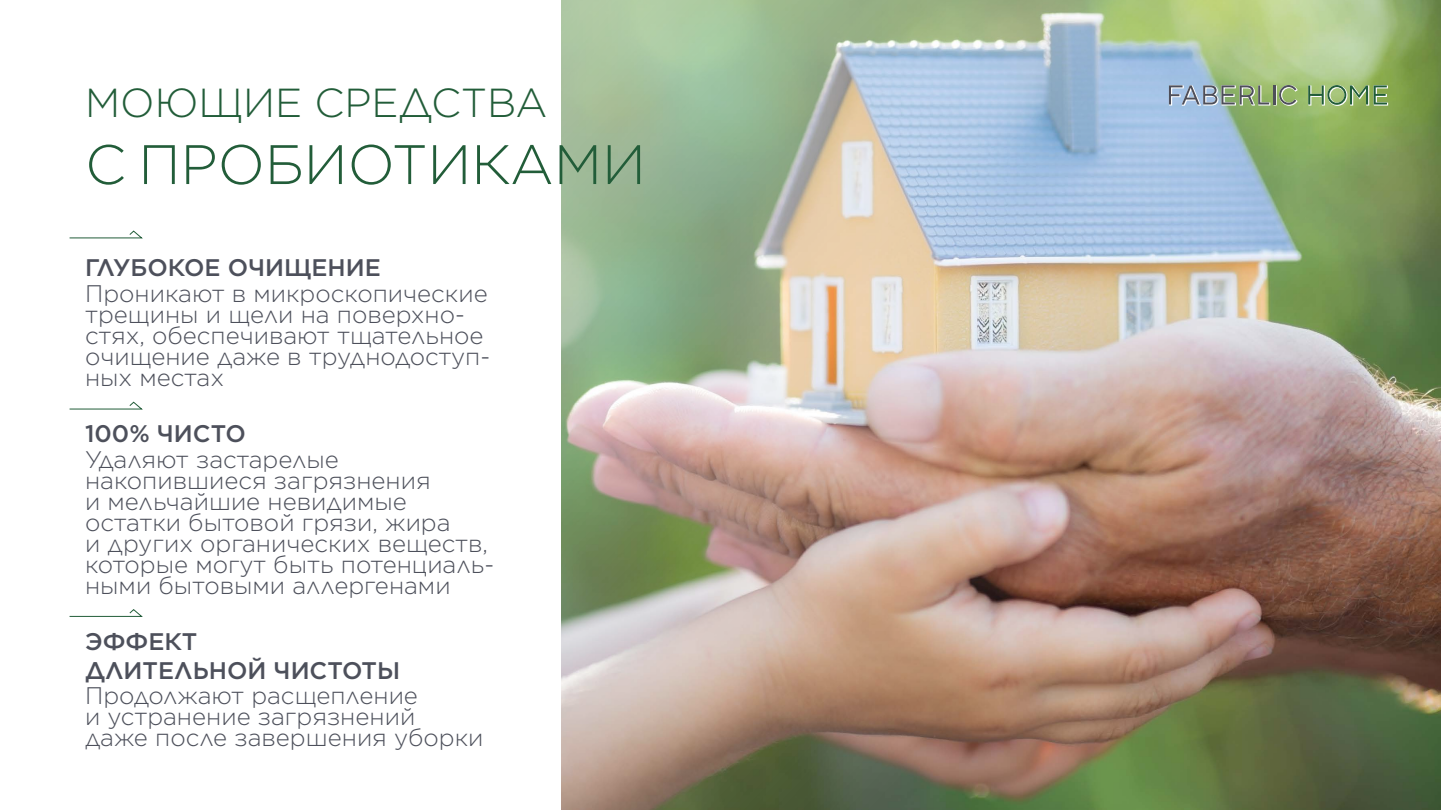
<style>
.page{position:relative;width:1441px;height:810px;background:#fff}
.page>*{position:absolute;margin:0;border:0;box-sizing:border-box;transform-origin:0 0}
.t1{font:300 55.5px "Gotham";color:#225d39}
.t2{font:300 40.5px "Gotham";color:#225d39}
.t3{font:300 24px/21px "Gotham";color:#4d505b}
.t4{font:500 24px/28.8px "Gotham";color:#4d505b}
</style>
<div class="page">
<img style="left:561px;top:0;width:879px;height:810px">
<svg style="left:69px;top:230px;width:74px;height:9px"></svg>
<svg style="left:69px;top:401px;width:74px;height:9px"></svg>
<svg style="left:69px;top:609px;width:74px;height:8px"></svg>
<svg style="left:1168px;top:85px;width:129px;height:21px;background:#96a999"></svg>
<svg style="left:1307px;top:85px;width:80px;height:21px;background:#8dae76"></svg>
<h2 class="t2" style="left:85px;top:78px;width:464px">МОЮЩИЕ СРЕДСТВА</h2>
<h1 class="t1" style="left:85px;top:129px;width:562px">С ПРОБИОТИКАМИ</h1>
<p class="t4" style="left:85px;top:253px;width:297px">ГЛУБОКОЕ ОЧИЩЕНИЕ</p>
<p class="t3" style="left:85px;top:282px;width:406px">Проникают в микроскопические трещины и щели на поверхно&shy;стях, обеспечивают тщательное очищение даже в труднодоступ&shy;ных местах</p>
<p class="t4" style="left:85px;top:419px;width:162px">100% ЧИСТО</p>
<p class="t3" style="left:85px;top:448px;width:410px">Удаляют застарелые накопившиеся загрязнения<br>и мельчайшие невидимые остатки бытовой грязи, жира<br>и других органических веществ, которые могут быть потенциаль&shy;ными бытовыми аллергенами</p>
<p class="t4" style="left:85px;top:627px;width:316px">ЭФФЕКТ<br>ДЛИТЕЛЬНОЙ ЧИСТОТЫ</p>
<p class="t3" style="left:85px;top:685px;width:400px">Продолжают расщепление<br>и устранение загрязнений даже после завершения уборки</p>
</div>
